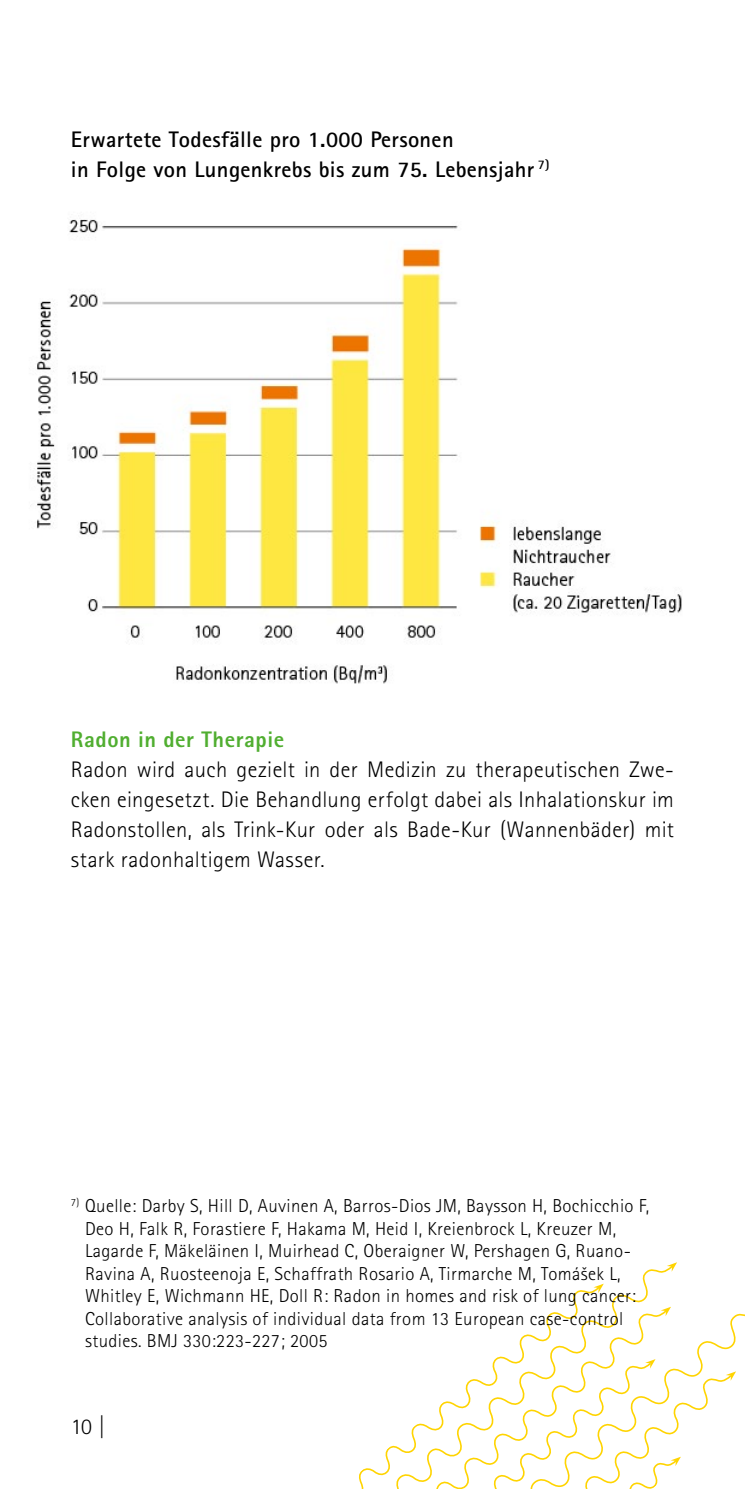
<style>
.page{position:relative;width:745px;height:1489px;background:#fff}
.page>*{position:absolute;margin:0;border:0;box-sizing:border-box;transform-origin:0 0}
.P_schwarz{font:300 22.5px/30px "Rotis Sans Serif Pro";letter-spacing:.015em;color:#000;text-align:justify}
._05_Headline_Grafik{font:700 22.5px "Rotis Sans Serif Pro";letter-spacing:.015em;color:#000}
.H3{font:800 22.5px "Rotis Sans Serif Pro";letter-spacing:.025em;color:#50ae30}
.t1{font:300 18.75px/22.5px "Rotis Sans Serif Pro";letter-spacing:.02em;color:#000}
</style>
<div class="page">
<svg style="left:359px;top:1263px;width:385px;height:225px"></svg>
<svg style="left:670px;top:1456px;width:10px;height:9px"></svg>
<svg style="left:725px;top:1371px;width:10px;height:9px"></svg>
<svg style="left:660px;top:1306px;width:10px;height:10px"></svg>
<svg style="left:666px;top:1262px;width:10px;height:9px"></svg>
<svg style="left:593px;top:1283px;width:10px;height:9px"></svg>
<svg style="left:644px;top:1358px;width:11px;height:10px"></svg>
<img style="left:30px;top:219px;width:652px;height:465px">
<p class="_05_Headline_Grafik" style="left:71px;top:125px;width:384px">Erwartete Todesfälle pro 1.000 Personen</p>
<p class="_05_Headline_Grafik" style="left:71px;top:155px;width:479px">in Folge von Lungenkrebs bis zum 75. Lebensjahr <sup>7)</sup></p>
<p class="H3" style="left:71px;top:725px;width:215px">Radon in der Therapie</p>
<p class="P_schwarz" style="left:71px;top:754px;width:604px">Radon wird auch gezielt in der Medizin zu therapeutischen Zwe&shy;cken eingesetzt. Die Behandlung erfolgt dabei als Inhalationskur im Radonstollen, als Trink-Kur oder als Bade-Kur (Wannenbäder) mit stark radonhaltigem Wasser.</p>
<p class="t1" style="left:85px;top:1194px;width:565px;text-indent:-14px"><sup>7)</sup> Quelle: Darby S, Hill D, Auvinen A, Barros-Dios JM, Baysson H, Bochicchio F, Deo H, Falk R, Forastiere F, Hakama M, Heid I, Kreienbrock L, Kreuzer M, Lagarde F, Mäkeläinen I, Muirhead C, Oberaigner W, Pershagen G, Ruano-Ravina A, Ruosteenoja E, Schaffrath Rosario A, Tirmarche M, Tomášek L, Whitley E, Wichmann HE, Doll R: Radon in homes and risk of lung cancer:<br>Collaborative analysis of individual data from 13 European case-control studies. BMJ 330:223-227; 2005</p>
<p class="P_schwarz" style="left:71px;top:1411px;width:36px">10 |</p>
</div>
